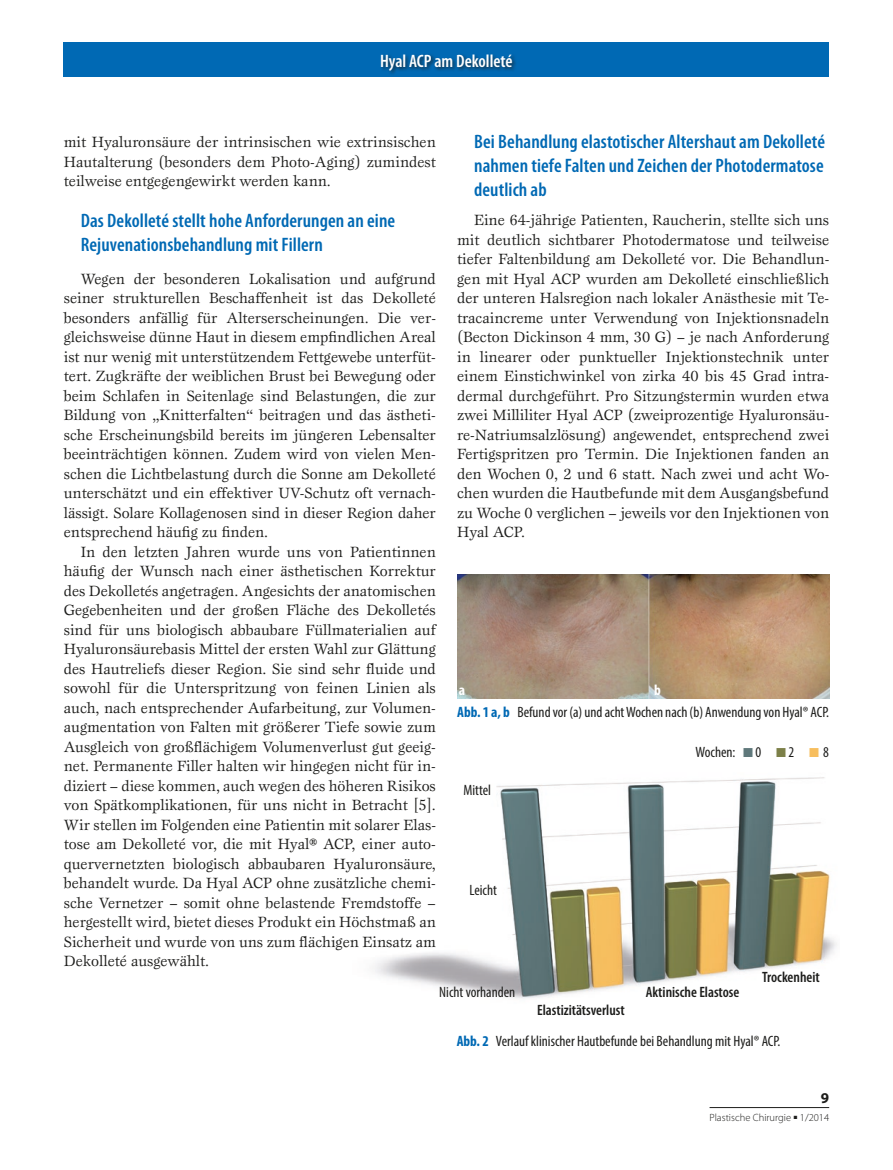
<style>
.page{position:relative;width:893px;height:1170px;background:#fff}
.page>*{position:absolute;margin:0;border:0;box-sizing:border-box;transform-origin:0 0}
.t1{font:600 condensed 19.5px/24px "Myriad Pro";letter-spacing:.005em;color:#0069b4;text-align:justify}
.t2{font:600 condensed 18px "Myriad Pro";color:#fff}
.t3{font:15.3px/19.5px "Esprit";color:#1d1d1b;text-align:justify}
.t4{font:condensed 15px "Myriad Pro";color:#1d1d1b}
.t5{font:600 condensed 15px "Myriad Pro";color:#1d1d1b}
.t6{font:700 condensed 15px "Myriad Pro";color:#fff}
.t7{font:700 15px "Myriad Pro";color:#1d1d1b}
.t8{font:300 10.5px "Myriad Pro";color:#1d1d1b}
.s1{font-weight:700;color:#0069b4}
.s2{font-family:"European Pi Three";font-stretch:normal;color:#5f787b}
.s3{font-family:"European Pi Three";font-stretch:normal;color:#7c8048}
.s4{font-family:"European Pi Three";font-stretch:normal;color:#f7be5e}
.s5{font-family:"European Pi Three";font-weight:400;font-size:7.5px}
</style>
<div class="page">
<hr style="left:710px;top:1107px;width:119px;height:1px;background:#1d1d1b">
<div style="left:64px;top:43px;width:765px;height:34px;background:#0069b4"></div>
<div style="left:380px;top:53px;width:138px;height:23px;background:#1d1d1b;opacity:.75"></div>
<img style="left:374px;top:777px;width:463px;height:222px">
<img style="left:457px;top:574px;width:372px;height:124px">
<p class="t2" style="left:380px;top:50px;width:134px">Hyal ACP am Dekolleté</p>
<p class="t3" style="left:64px;top:132px;width:374px">mit Hyaluronsäure der intrinsischen wie extrinsischen Hautalterung (besonders dem Photo-Aging) zumindest teilweise entgegengewirkt werden kann.</p>
<p class="t1" style="left:81px;top:208px;width:316px">Das Dekolleté stellt hohe Anforderungen an eine<br>Rejuvenationsbehandlung mit Fillern</p>
<p class="t3" style="left:64px;top:269px;width:374px;text-indent:17px">Wegen der besonderen Lokalisation und aufgrund seiner strukturellen Beschaffenheit ist das Dekolleté besonders anfällig für Alterserscheinungen. Die ver&shy;gleichsweise dünne Haut in diesem empfindlichen Areal ist nur wenig mit unterstützendem Fettgewebe unterfüt&shy;tert. Zugkräfte der weiblichen Brust bei Bewegung oder beim Schlafen in Seitenlage sind Belastungen, die zur Bildung von „Knitterfalten“ beitragen und das ästheti&shy;sche Erscheinungsbild bereits im jüngeren Lebensalter beeinträchtigen können. Zudem wird von vielen Men&shy;schen die Lichtbelastung durch die Sonne am Dekolleté unterschätzt und ein effektiver UV-Schutz oft vernach&shy;lässigt. Solare Kollagenosen sind in dieser Region daher entsprechend häufig zu finden.</p>
<p class="t3" style="left:64px;top:541px;width:374px;text-indent:17px">In den letzten Jahren wurde uns von Patientinnen häufig der Wunsch nach einer ästhetischen Korrektur des Dekolletés angetragen. Angesichts der anatomischen Gegebenheiten und der großen Fläche des Dekolletés sind für uns biologisch abbaubare Füllmaterialien auf Hyaluronsäurebasis Mittel der ersten Wahl zur Glättung des Hautreliefs dieser Region. Sie sind sehr fluide und sowohl für die Unterspritzung von feinen Linien als auch, nach entsprechender Aufarbeitung, zur Volumen&shy;augmentation von Falten mit größerer Tiefe sowie zum Ausgleich von großflächigem Volumenverlust gut geeig&shy;net. Permanente Filler halten wir hingegen nicht für in&shy;diziert – diese kommen, auch wegen des höheren Risikos von Spätkomplikationen, für uns nicht in Betracht [5].<br>Wir stellen im Folgenden eine Patientin mit solarer Elas&shy;tose am Dekolleté vor, die mit Hyal® ACP, einer auto&shy;quervernetzten biologisch abbaubaren Hyaluronsäure, behandelt wurde. Da Hyal ACP ohne zusätzliche chemi&shy;sche Vernetzer – somit ohne belastende Fremdstoffe – hergestellt wird, bietet dieses Produkt ein Höchstmaß an Sicherheit und wurde von uns zum flächigen Einsatz am Dekolleté ausgewählt.</p>
<p class="t1" style="left:474px;top:129px;width:352px">Bei Behandlung elastotischer Altershaut am Dekolleté nahmen tiefe Falten und Zeichen der Photodermatose deutlich ab</p>
<p class="t3" style="left:457px;top:210px;width:374px;text-indent:17px">Eine 64-jährige Patienten, Raucherin, stellte sich uns mit deutlich sichtbarer Photodermatose und teilweise tiefer Faltenbildung am Dekolleté vor. Die Behandlun&shy;gen mit Hyal ACP wurden am Dekolleté einschließlich der unteren Halsregion nach lokaler Anästhesie mit Te&shy;tracaincreme unter Verwendung von Injektionsnadeln (Becton Dickinson 4 mm, 30 G) – je nach Anforderung in linearer oder punktueller Injektionstechnik unter einem Einstichwinkel von zirka 40 bis 45 Grad intra&shy;dermal durchgeführt. Pro Sitzungstermin wurden etwa zwei Milliliter Hyal ACP (zweiprozentige Hyaluronsäu&shy;re-Natriumsalzlösung) angewendet, entsprechend zwei Fertigspritzen pro Termin. Die Injektionen fanden an den Wochen 0, 2 und 6 statt. Nach zwei und acht Wo&shy;chen wurden die Hautbefunde mit dem Ausgangsbefund zu Woche 0 verglichen – jeweils vor den Injektionen von Hyal ACP.</p>
<p class="t6" style="left:459px;top:680px;width:8px">a</p>
<p class="t6" style="left:654px;top:680px;width:8px">b</p>
<p class="t4" style="left:457px;top:703px;width:374px"><span class="s1">Abb. 1 a, b</span> Befund vor (a) und acht Wochen nach (b) Anwendung von Hyal® ACP.</p>
<p class="t4" style="left:463px;top:780px;width:29px">Mittel</p>
<p class="t4" style="left:469px;top:881px;width:29px">Leicht</p>
<p class="t4" style="left:695px;top:742px;width:135px">Wochen: <span class="s2">K</span> 0 <span class="s3">K</span> 2 <span class="s4">K</span> 8</p>
<p class="t5" style="left:762px;top:967px;width:59px">Trockenheit</p>
<p class="t4" style="left:439px;top:982px;width:78px">Nicht vorhanden</p>
<p class="t5" style="left:537px;top:1000px;width:89px">Elastizitätsverlust</p>
<p class="t5" style="left:646px;top:982px;width:95px">Aktinische Elastose</p>
<p class="t4" style="left:457px;top:1031px;width:325px"><span class="s1">Abb. 2</span> Verlauf klinischer Hautbefunde bei Behandlung mit Hyal® ACP.</p>
<p class="t7" style="left:821px;top:1087px;width:10px">9</p>
<p class="t8" style="left:710px;top:1110px;width:121px">Plastische Chirurgie <span class="s5">J</span> 1/2014</p>
</div>
